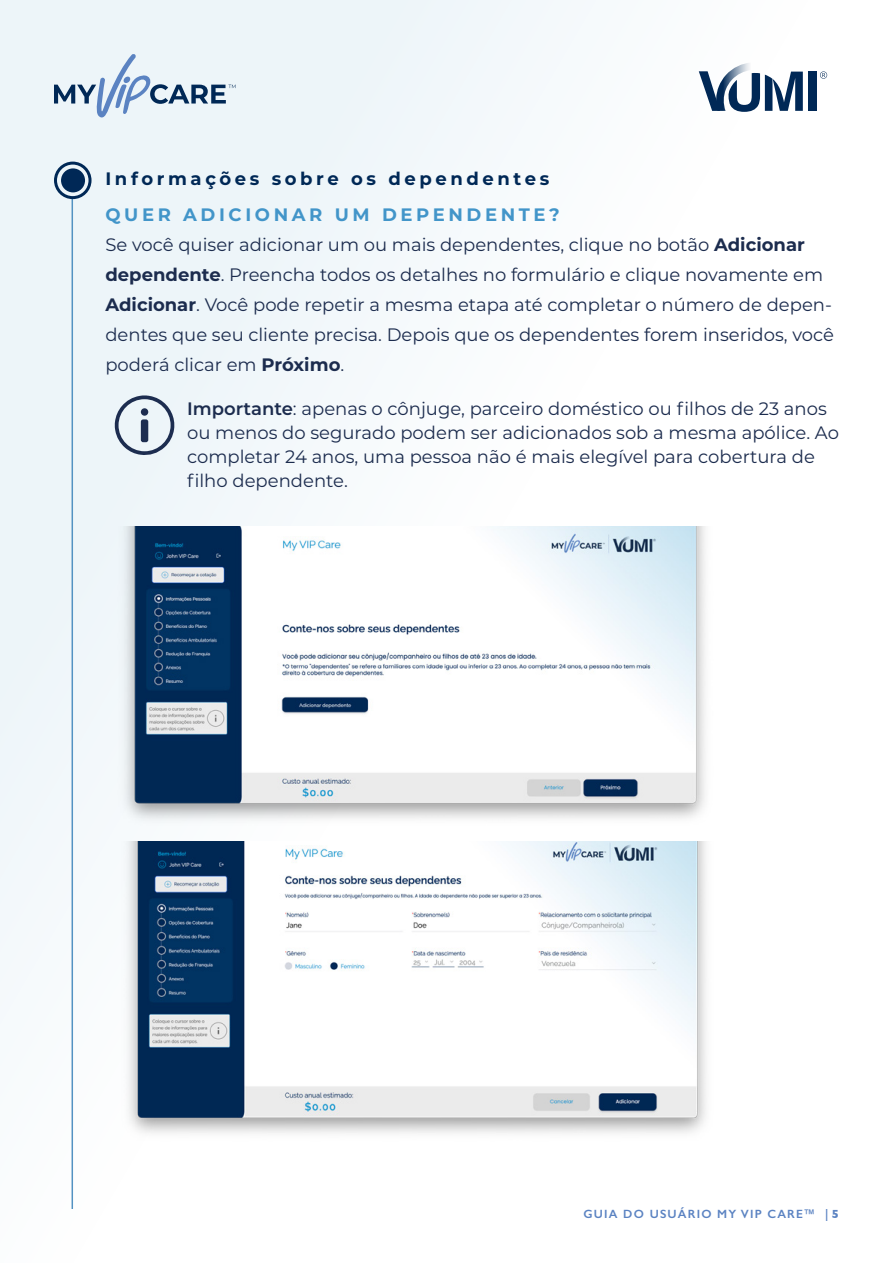
<style>
.page{position:relative;width:893px;height:1263px;background:#fff}
.page>*{position:absolute;margin:0;border:0;box-sizing:border-box;transform-origin:0 0}
.t1{font:18px/30px "Montserrat";color:#1c2c4e}
.t2{font:700 18px "Montserrat";letter-spacing:.2em;color:#002856}
.t3{font:600 12px "Gill Sans";letter-spacing:.1em;color:#5b83c2}
.s1{font-weight:700;color:#4295c9}
.s2{font-weight:700}
.s3{font-weight:600}
</style>
<div class="page">
<div style="left:0;top:0;width:893px;height:1263px;background:linear-gradient(to right,#eff6f9,#fff)"></div>
<svg style="left:820px;top:71px;width:7px;height:8px"></svg>
<div style="left:809px;top:72px;width:8px;height:39px;background:#002856"></div>
<svg style="left:699px;top:62px;width:104px;height:50px"></svg>
<svg style="left:54px;top:54px;width:181px;height:63px;background:#c9d7e4"></svg>
<hr style="left:72px;top:197px;width:1px;height:1012px;background:#5392c2">
<div style="left:54px;top:162px;width:38px;height:37px;border:3px solid #002856;border-radius:50%"></div>
<div style="left:61px;top:168px;width:24px;height:24px;background:#002856;border-radius:50%"></div>
<svg style="left:115px;top:395px;width:61px;height:61px;background:#bec8d3"></svg>
<div style="left:141px;top:408px;width:7px;height:8px;background:#1d2d50;border-radius:50%"></div>
<img style="left:117px;top:526px;width:600px;height:303px">
<img style="left:117px;top:841px;width:600px;height:303px">
<p class="t2" style="left:105px;top:166px;width:445px">Informações sobre os dependentes</p>
<p class="t1" style="left:105px;top:199px;width:730px"><span class="s1">QUER ADICIONAR UM DEPENDENTE?<br></span>Se você quiser adicionar um ou mais dependentes, clique no botão <span class="s2">Adicionar dependente</span>. Preencha todos os detalhes no formulário e clique novamente em <span class="s2">Adicionar</span>. Você pode repetir a mesma etapa até completar o número de depen&shy;dentes que seu cliente precisa. Depois que os dependentes forem inseridos, você poderá clicar em <span class="s2">Próximo</span>.</p>
<p class="t1" style="left:187px;top:396px;width:653px;line-height:24px"><span class="s3">Importante</span>: apenas o cônjuge, parceiro doméstico ou filhos de 23 anos ou menos do segurado podem ser adicionados sob a mesma apólice. Ao completar 24 anos, uma pessoa não é mais elegível para cobertura de filho dependente.</p>
<p class="t3" style="left:583px;top:1206px;width:257px">GUIA DO USUÁRIO MY VIP CARE™ | <span class="s2">5</span></p>
</div>
